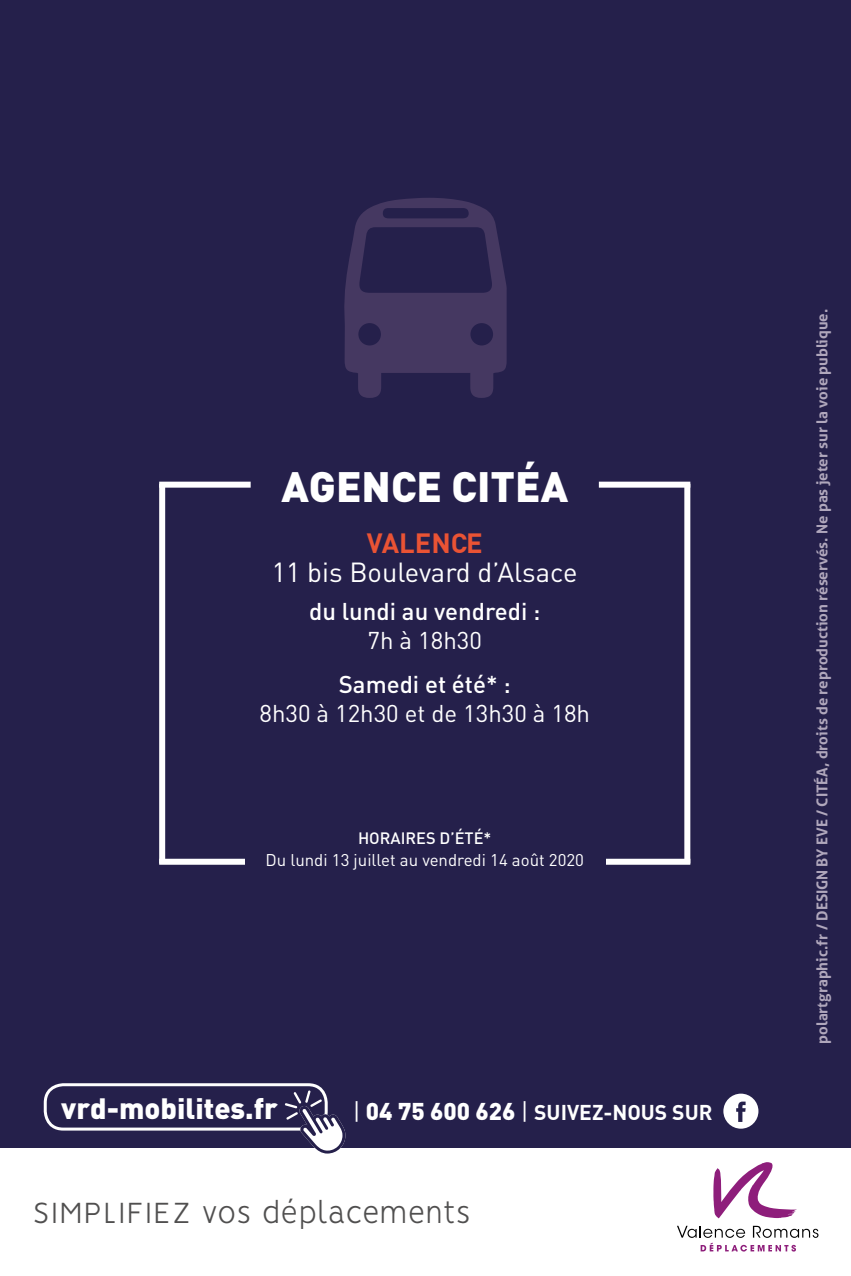
<style>
.page{position:relative;width:851px;height:1276px;background:#fff}
.page>*{position:absolute;margin:0;border:0;box-sizing:border-box;transform-origin:0 0}
.t1{font:900 42px "DIN";color:#fff}
.t2{font:300 33px "Vision";letter-spacing:.04em;color:#504f4f}
.t3{font:900 29.1px "DIN";color:#fff}
.t4{font:27.3px "DIN";color:#fff}
.t5{font:700 27.3px "DIN";color:#ea5334}
.t6{font:500 24px "DIN";color:#fff}
.t7{font:24px "DIN";color:#fff}
.t8{font:700 21px "DIN";color:#fff}
.t9{font:16.8px "DIN";color:#fff}
.t10{font:500 16.2px "DIN";color:#fff}
.t11{font:700 15px "Aller";color:#b0a7bc}
.s1{font-weight:400;font-size:24px}
.s2{font-weight:900;font-size:24px}
</style>
<div class="page">
<div style="left:0;top:0;width:850px;height:1276px;background:#25204b"></div>
<div style="left:0;top:1148px;width:850px;height:128px;background:#fff"></div>
<svg style="left:677px;top:1225px;width:141px;height:26px"></svg>
<svg style="left:713px;top:1162px;width:83px;height:56px"></svg>
<div style="left:44px;top:1083px;width:283px;height:47px;border:3px solid #fff;border-radius:18px"></div>
<svg style="left:723px;top:1093px;width:35px;height:35px"></svg>
<svg style="left:285px;top:1090px;width:60px;height:63px"></svg>
<svg style="left:344px;top:198px;width:162px;height:200px"></svg>
<div style="left:159px;top:481px;width:91px;height:6px;background:#fff"></div>
<div style="left:598px;top:481px;width:92px;height:6px;background:#fff"></div>
<div style="left:159px;top:858px;width:531px;height:6px;background:#fff"></div>
<div style="left:159px;top:484px;width:6px;height:379px;background:#fff"></div>
<div style="left:684px;top:484px;width:6px;height:379px;background:#fff"></div>
<div style="left:245px;top:826px;width:360px;height:50px;background:#25204b"></div>
<h1 class="t1" style="left:281px;top:458px;width:288px">AGENCE CITÉA</h1>
<h3 class="t5" style="left:367px;top:525px;width:117px">VALENCE</h3>
<h3 class="t4" style="left:272px;top:555px;width:307px">11 bis Boulevard d’Alsace</h3>
<h3 class="t6" style="left:309px;top:596px;width:233px">du lundi au vendredi :</h3>
<h3 class="t7" style="left:367px;top:625px;width:116px">7h à 18h30</h3>
<h3 class="t6" style="left:339px;top:669px;width:173px">Samedi et été* :</h3>
<h3 class="t7" style="left:259px;top:698px;width:332px">8h30 à 12h30 et de 13h30 à 18h</h3>
<p class="t10" style="left:358px;top:828px;width:135px">HORAIRES D’ÉTÉ*</p>
<p class="t9" style="left:265px;top:849px;width:320px">Du lundi 13 juillet au vendredi 14 août 2020</p>
<h3 class="t3" style="left:61px;top:1089px;width:218px">vrd-mobilites.fr</h3>
<h3 class="t8" style="left:353px;top:1099px;width:361px"><span class="s1">|</span> <span class="s2">04 75 600 626</span> <span class="s1">|</span> SUIVEZ-NOUS SUR</h3>
<h2 class="t2" style="left:33px;top:1194px;width:439px">SIMPLIFIEZ vos déplacements</h2>
<p class="t11" style="left:812px;top:1043px;width:736px;rotate:-90deg">polartgraphic.fr / DESIGN BY EVE / CITÉA, droits de reproduction réservés. Ne pas jeter sur la voie publique.</p>
</div>
